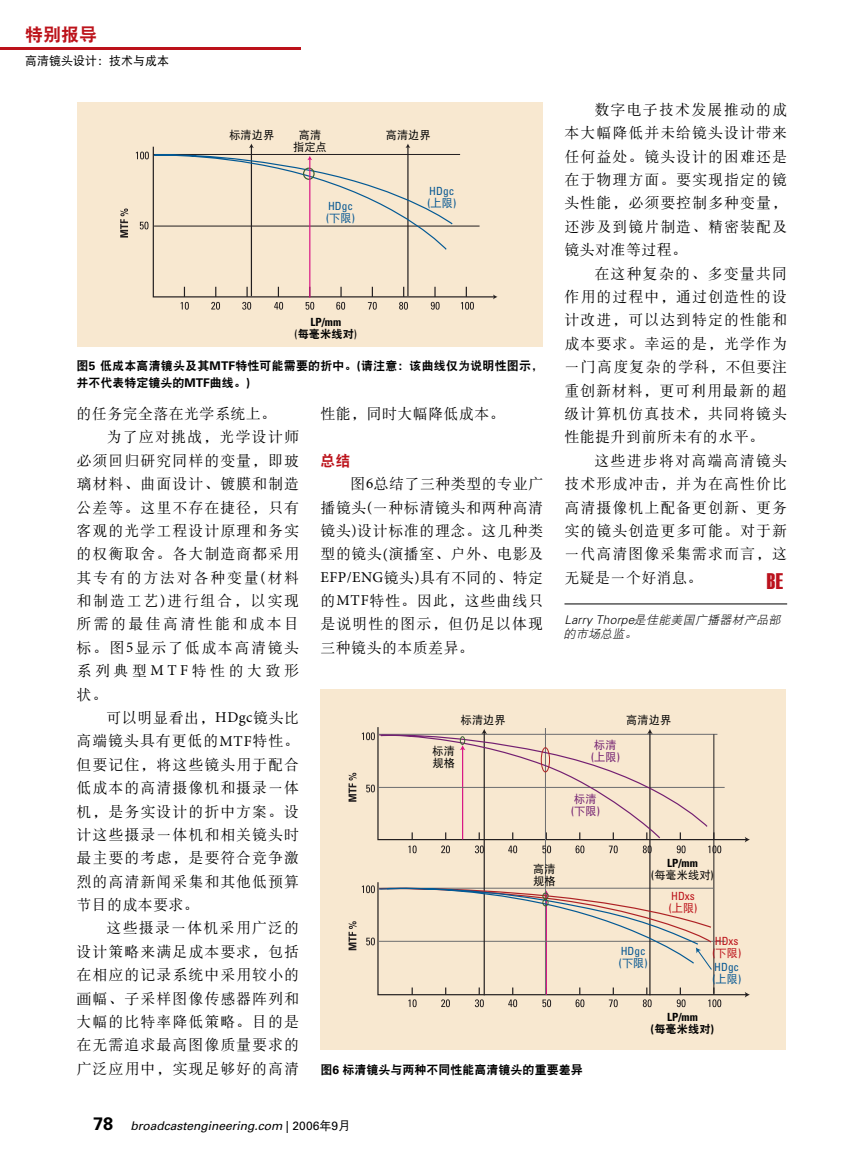
<style>
.page{position:relative;width:851px;height:1161px;background:#fff}
.page>*{position:absolute;margin:0;border:0;box-sizing:border-box;transform-origin:0 0}
.t1{font:22.5px "Haettenschweiler";color:#bb121d}
.t2{font:18px "DF Hei W9";color:#bc121a}
.t3{font:15px/23.4px "DF Song W5";letter-spacing:.065em;color:#000;text-align:justify}
.t4{font:15px "DF Song W5";letter-spacing:.115em;color:#000}
.t5{font:15px "DF Song W5";letter-spacing:.025em;color:#000}
.t6{font:15px "DF Song W5";letter-spacing:.105em;color:#000}
.t7{font:15px "DF Song W5";letter-spacing:.035em;color:#000}
.t8{font:15px "DF Song W5";letter-spacing:.155em;color:#000}
.t9{font:15px "DF Song W5";letter-spacing:.235em;color:#000}
.t10{font:15px "DF Song W5";letter-spacing:.02em;color:#000}
.t11{font:15px "DF Hei W9";color:#bc121a}
.t12{font:12px/16.5px "DF Hei W9";color:#000}
.t13{font:italic 12px "Univers LT Std";color:#000}
.t14{font:italic 12px/14.4px "DF Hei W3";color:#000}
.t15{font:12px "DF Hei W5";color:#000}
.t16{font:11.25px/12px "DF Hei W5";color:#000}
.t17{font:condensed 11.25px/12px "Univers LT Std";color:#075893}
.t18{font:condensed 11.25px/12px "Univers LT Std";color:#bc121a}
.t19{font:700 condensed 11.25px "Univers LT Std";color:#000}
.t20{font:11.25px "DF Hei W9";color:#000}
.t21{font:condensed 11.25px "Univers LT Std";color:#721f71}
.t22{font:11.25px "DF Hei W5";color:#721f71}
.s1{font-family:"Univers LT Std";font-weight:300}
.s2{font-family:"DF Hei W5";font-stretch:normal}
.s3{font-family:"Univers LT Std";font-stretch:condensed}
.s4{font-family:"Univers LT Std";font-weight:700}
.s5{font-family:"Minion Pro"}
.s6{font-weight:700;font-style:normal;font-size:18px}
.s7{font-style:normal}
.s8{font-family:"DF Hei W5";font-style:normal}
</style>
<div class="page">
<hr style="left:0;top:47px;width:301px;height:3px;background:#bc121a">
<div style="left:77px;top:102px;width:465px;height:244px;background:#f8e8d0"></div>
<svg style="left:152px;top:154px;width:341px;height:144px"></svg>
<svg style="left:493px;top:294px;width:4px;height:5px"></svg>
<hr style="left:251px;top:147px;width:1px;height:149px;background:#221e1f">
<hr style="left:407px;top:147px;width:1px;height:149px;background:#221e1f">
<hr style="left:153px;top:154px;width:307px;height:1px;background:#221e1f">
<hr style="left:154px;top:226px;width:325px;height:1px;background:#221e1f">
<hr style="left:309px;top:159px;width:1px;height:139px;background:#d91583">
<svg style="left:120px;top:209px;width:8px;height:29px"></svg>
<svg style="left:181px;top:287px;width:8px;height:23px"></svg>
<svg style="left:211px;top:287px;width:9px;height:23px"></svg>
<svg style="left:242px;top:287px;width:9px;height:23px"></svg>
<svg style="left:274px;top:287px;width:9px;height:23px"></svg>
<svg style="left:305px;top:287px;width:9px;height:23px"></svg>
<svg style="left:336px;top:287px;width:9px;height:23px"></svg>
<svg style="left:368px;top:287px;width:9px;height:23px"></svg>
<svg style="left:399px;top:287px;width:9px;height:23px"></svg>
<svg style="left:431px;top:287px;width:8px;height:23px"></svg>
<svg style="left:461px;top:287px;width:13px;height:23px"></svg>
<svg style="left:136px;top:144px;width:317px;height:107px"></svg>
<div style="left:320px;top:690px;width:466px;height:360px;background:#f8e8d0"></div>
<svg style="left:377px;top:727px;width:367px;height:114px"></svg>
<svg style="left:744px;top:837px;width:5px;height:5px"></svg>
<svg style="left:377px;top:881px;width:367px;height:115px"></svg>
<svg style="left:744px;top:992px;width:5px;height:6px"></svg>
<hr style="left:545px;top:894px;width:2px;height:101px;background:#d91583">
<hr style="left:378px;top:787px;width:346px;height:1px;background:#6c6d6f">
<hr style="left:379px;top:734px;width:338px;height:1px;background:#6c6d6f">
<hr style="left:545px;top:728px;width:1px;height:266px;background:#6c6d6f">
<hr style="left:713px;top:734px;width:1px;height:260px;background:#221e1f">
<hr style="left:379px;top:888px;width:334px;height:1px;background:#6c6d6f">
<hr style="left:379px;top:941px;width:346px;height:1px;background:#6c6d6f">
<hr style="left:483px;top:733px;width:2px;height:262px;background:#221e1f">
<hr style="left:649px;top:733px;width:1px;height:262px;background:#221e1f">
<svg style="left:408px;top:988px;width:8px;height:19px"></svg>
<svg style="left:441px;top:988px;width:9px;height:19px"></svg>
<svg style="left:474px;top:988px;width:10px;height:19px"></svg>
<svg style="left:508px;top:988px;width:9px;height:19px"></svg>
<svg style="left:542px;top:988px;width:9px;height:19px"></svg>
<svg style="left:575px;top:988px;width:9px;height:19px"></svg>
<svg style="left:608px;top:988px;width:9px;height:19px"></svg>
<svg style="left:642px;top:988px;width:9px;height:19px"></svg>
<svg style="left:676px;top:988px;width:9px;height:19px"></svg>
<svg style="left:708px;top:988px;width:13px;height:19px"></svg>
<svg style="left:408px;top:846px;width:8px;height:7px"></svg>
<svg style="left:441px;top:846px;width:9px;height:7px"></svg>
<svg style="left:474px;top:846px;width:10px;height:7px"></svg>
<svg style="left:508px;top:846px;width:9px;height:7px"></svg>
<svg style="left:542px;top:846px;width:9px;height:7px"></svg>
<svg style="left:575px;top:846px;width:9px;height:7px"></svg>
<svg style="left:608px;top:846px;width:9px;height:7px"></svg>
<svg style="left:642px;top:846px;width:9px;height:7px"></svg>
<svg style="left:676px;top:846px;width:9px;height:7px"></svg>
<svg style="left:708px;top:846px;width:13px;height:7px"></svg>
<svg style="left:362px;top:729px;width:352px;height:111px"></svg>
<svg style="left:362px;top:884px;width:350px;height:86px"></svg>
<svg style="left:348px;top:921px;width:8px;height:29px"></svg>
<svg style="left:348px;top:773px;width:8px;height:29px"></svg>
<hr style="left:564px;top:604px;width:223px;height:1px;background:#000">
<p class="t2" style="left:25px;top:26px;width:73px">特别报导</p>
<p class="t15" style="left:25px;top:54px;width:145px">高清镜头设计：技术与成本</p>
<p class="t3" style="left:564px;top:98px;width:224px;text-indent:30px">数字电子技术发展推动的成本大幅降低并未给镜头设计带来任何益处。镜头设计的困难还是在于物理方面。要实现指定的镜头性能，必须要控制多种变量，还涉及到镜片制造、精密装配及镜头对准等过程。</p>
<p class="t3" style="left:564px;top:262px;width:224px;text-indent:30px">在这种复杂的、多变量共同作用的过程中，通过创造性的设计改进，可以达到特定的性能和成本要求。幸运的是，光学作为一门高度复杂的学科，不但要注重创新材料，更可利用最新的超级计算机仿真技术，共同将镜头性能提升到前所未有的水平。</p>
<p class="t3" style="left:564px;top:449px;width:224px;text-indent:30px">这些进步将对高端高清镜头技术形成冲击，并为在高性价比高清摄像机上配备更创新、更务实的镜头创造更多可能。对于新一代高清图像采集需求而言，这无疑是一个好消息。</p>
<p class="t14" style="left:563px;top:612px;width:221px"><span class="s1">Larry Thorpe</span>是佳能美国广播器材产品部的市场总监。</p>
<p class="t16" style="left:229px;top:129px;width:46px">标清边界</p>
<p class="t16" style="left:299px;top:129px;width:24px">高清</p>
<p class="t16" style="left:386px;top:129px;width:46px">高清边界</p>
<p class="t16" style="left:293px;top:141px;width:35px">指定点</p>
<p class="t17" style="left:427px;top:185px;width:30px">HDgc (<span class="s2">上限</span>)</p>
<p class="t17" style="left:326px;top:200px;width:30px">HDgc (<span class="s2">下限</span>)</p>
<p class="t19" style="left:310px;top:315px;width:32px">LP/mm</p>
<p class="t20" style="left:294px;top:328px;width:64px"><span class="s3">(</span>每毫米线对<span class="s3">)</span></p>
<p class="t12" style="left:77px;top:358px;width:468px">图<span class="s4">5</span> 低成本高清镜头及其<span class="s4">MTF</span>特性可能需要的折中。<span class="s4">(</span>请注意：该曲线仅为说明性图示，并不代表特定镜头的<span class="s4">MTF</span>曲线。<span class="s4">)</span></p>
<p class="t5" style="left:320px;top:406px;width:186px">性能，同时大幅降低成本。</p>
<p class="t11" style="left:320px;top:453px;width:31px">总结</p>
<p class="t3" style="left:320px;top:472px;width:224px;text-indent:30px">图<span class="s5">6</span>总结了三种类型的专业广播镜头<span class="s5">(</span>一种标清镜头和两种高清镜头<span class="s5">)</span>设计标准的理念。这几种类型的镜头<span class="s5">(</span>演播室、户外、电影及<span class="s5">EFP/ENG</span>镜头<span class="s5">)</span>具有不同的、特定的<span class="s5">MTF</span>特性。因此，这些曲线只是说明性的图示，但仍足以体现三种镜头的本质差异。</p>
<p class="t5" style="left:77px;top:406px;width:201px">的任务完全落在光学系统上。</p>
<p class="t3" style="left:107px;top:425px;width:194px">为了应对挑战，光学设计师</p>
<p class="t3" style="left:77px;top:449px;width:224px">必须回归研究同样的变量，即玻</p>
<p class="t3" style="left:77px;top:472px;width:224px">璃材料、曲面设计、镀膜和制造</p>
<p class="t3" style="left:77px;top:495px;width:224px">公差等。这里不存在捷径，只有</p>
<p class="t3" style="left:77px;top:519px;width:224px">客观的光学工程设计原理和务实</p>
<p class="t3" style="left:77px;top:542px;width:224px">的权衡取舍。各大制造商都采用</p>
<p class="t4" style="left:77px;top:570px;width:224px">其专有的方法对各种变量<span class="s5">(</span>材料</p>
<p class="t4" style="left:77px;top:593px;width:224px">和制造工艺<span class="s5">)</span>进行组合，以实现</p>
<p class="t8" style="left:77px;top:617px;width:224px">所需的最佳高清性能和成本目</p>
<p class="t6" style="left:77px;top:640px;width:224px">标。图<span class="s5">5</span>显示了低成本高清镜头</p>
<p class="t9" style="left:77px;top:663px;width:224px">系列典型<span class="s5">MTF</span>特性的大致形</p>
<p class="t3" style="left:77px;top:682px;width:32px">状。</p>
<p class="t7" style="left:107px;top:710px;width:194px">可以明显看出，<span class="s5">HDgc</span>镜头比</p>
<p class="t3" style="left:77px;top:729px;width:224px">高端镜头具有更低的<span class="s5">MTF</span>特性。</p>
<p class="t3" style="left:77px;top:753px;width:224px">但要记住，将这些镜头用于配合</p>
<p class="t3" style="left:77px;top:776px;width:224px">低成本的高清摄像机和摄录一体</p>
<p class="t3" style="left:77px;top:799px;width:224px">机，是务实设计的折中方案。设</p>
<p class="t3" style="left:77px;top:823px;width:224px">计这些摄录一体机和相关镜头时</p>
<p class="t3" style="left:77px;top:846px;width:224px">最主要的考虑，是要符合竞争激</p>
<p class="t3" style="left:77px;top:870px;width:224px">烈的高清新闻采集和其他低预算</p>
<p class="t10" style="left:77px;top:897px;width:124px">节目的成本要求。</p>
<p class="t3" style="left:107px;top:916px;width:194px">这些摄录一体机采用广泛的</p>
<p class="t3" style="left:77px;top:940px;width:224px">设计策略来满足成本要求，包括</p>
<p class="t3" style="left:77px;top:963px;width:224px">在相应的记录系统中采用较小的</p>
<p class="t3" style="left:77px;top:987px;width:224px">画幅、子采样图像传感器阵列和</p>
<p class="t3" style="left:77px;top:1010px;width:224px">大幅的比特率降低策略。目的是</p>
<p class="t3" style="left:77px;top:1033px;width:224px">在无需追求最高图像质量要求的</p>
<p class="t3" style="left:77px;top:1057px;width:224px">广泛应用中，实现足够好的高清</p>
<h1 class="t1" style="left:766px;top:566px;width:18px">BE</h1>
<p class="t16" style="left:461px;top:714px;width:46px">标清边界</p>
<p class="t16" style="left:626px;top:714px;width:46px">高清边界</p>
<p class="t22" style="left:594px;top:740px;width:24px">标清</p>
<p class="t21" style="left:591px;top:750px;width:30px">(<span class="s2">上限</span>)</p>
<p class="t16" style="left:432px;top:745px;width:24px">标清规格</p>
<p class="t22" style="left:574px;top:793px;width:24px">标清</p>
<p class="t21" style="left:571px;top:804px;width:30px">(<span class="s2">下限</span>)</p>
<p class="t19" style="left:667px;top:856px;width:32px">LP/mm</p>
<p class="t16" style="left:651px;top:869px;width:64px"><span class="s3">(</span>每毫米线对<span class="s3">)</span></p>
<p class="t16" style="left:533px;top:863px;width:24px">高清规格</p>
<p class="t18" style="left:668px;top:890px;width:30px">HDxs (<span class="s2">上限</span>)</p>
<p class="t18" style="left:712px;top:934px;width:30px">HDxs (<span class="s2">下限</span>)</p>
<p class="t17" style="left:619px;top:945px;width:30px">HDgc (<span class="s2">下限</span>)</p>
<p class="t17" style="left:712px;top:961px;width:30px">HDgc (<span class="s2">上限</span>)</p>
<p class="t19" style="left:667px;top:1010px;width:32px">LP/mm</p>
<p class="t20" style="left:650px;top:1023px;width:65px"><span class="s4">(</span>每毫米线对<span class="s4">)</span></p>
<p class="t12" style="left:320px;top:1061px;width:264px">图<span class="s4">6</span> 标清镜头与两种不同性能高清镜头的重要差异</p>
<p class="t13" style="left:93px;top:1118px;width:258px"><span class="s6">78</span> broadcastengineering.com <span class="s7">| 2006</span><span class="s8">年</span><span class="s7">9</span><span class="s8">月</span></p>
</div>
